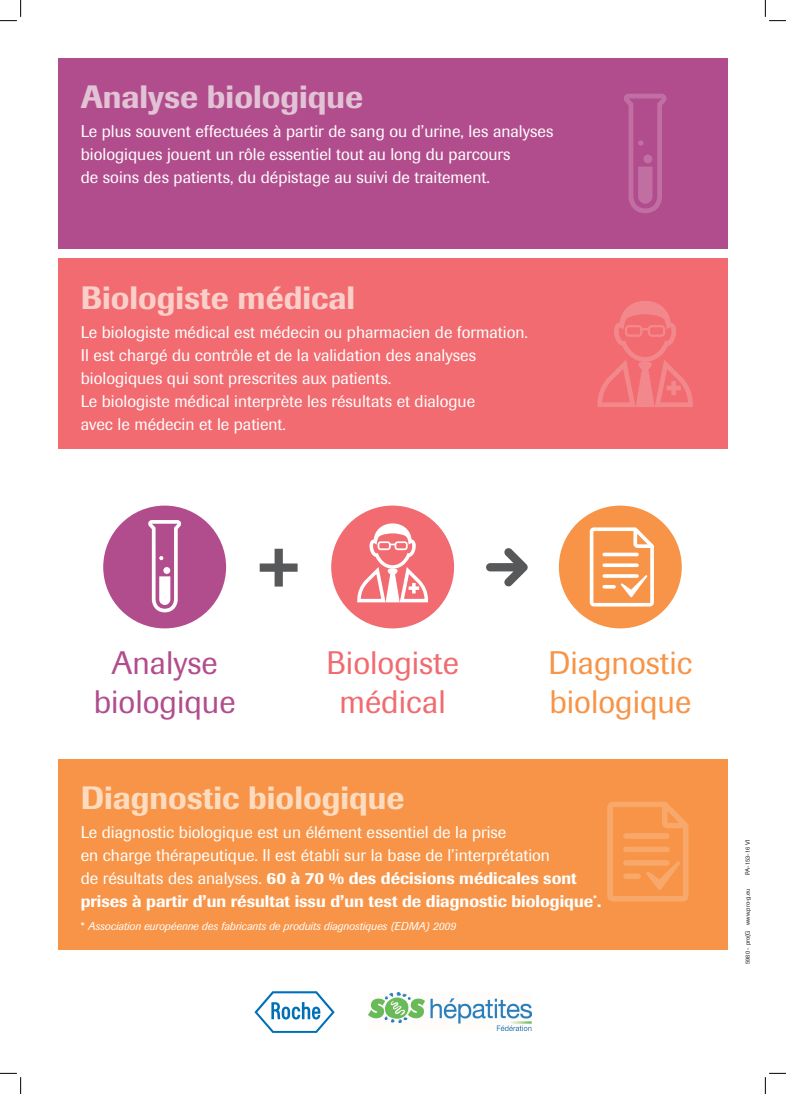
<style>
.page{position:relative;width:786px;height:1094px;background:#fff}
.page>*{position:absolute;margin:0;border:0;box-sizing:border-box;transform-origin:0 0}
.t1{font:32.25px/38.7px "Imago";color:#f79447}
.t2{font:32.25px/38.7px "Imago";color:#b24d8d;text-align:center}
.t3{font:32.25px/38.7px "Imago";color:#f16b70;text-align:center}
.t4{font:500 32px "Imago";color:#fddbbf}
.t5{font:500 32px "Imago";color:#e1c3d5}
.t6{font:500 32px "Imago";color:#fbcfc9}
.t7{font:16.81px/23px "Imago";color:#fff}
.t8{font:italic 11.25px "Imago";color:#fff}
.t9{font:6.25px "Imago";color:#231f20}
.s1{font-weight:500}
.s2{font-style:normal}
</style>
<div class="page">
<div style="left:58px;top:259px;width:669px;height:190px;background:#f16b70"></div>
<div style="left:58px;top:759px;width:669px;height:190px;background:#f79447"></div>
<div style="left:58px;top:58px;width:669px;height:191px;background:#b24d8d"></div>
<svg style="left:624px;top:94px;width:42px;height:119px"></svg>
<svg style="left:597px;top:301px;width:95px;height:106px"></svg>
<svg style="left:259px;top:549px;width:38px;height:37px"></svg>
<div style="left:103px;top:505px;width:123px;height:123px;background:#b24d8d;border-radius:50%"></div>
<svg style="left:148px;top:520px;width:33px;height:92px"></svg>
<div style="left:331px;top:505px;width:123px;height:123px;background:#f16b70;border-radius:50%"></div>
<svg style="left:357px;top:523px;width:71px;height:79px"></svg>
<div style="left:558px;top:505px;width:123px;height:123px;background:#f79447;border-radius:50%"></div>
<svg style="left:486px;top:548px;width:41px;height:38px"></svg>
<svg style="left:589px;top:527px;width:64px;height:79px"></svg>
<svg style="left:607px;top:802px;width:81px;height:99px"></svg>
<svg style="left:254px;top:991px;width:80px;height:42px"></svg>
<img style="left:368px;top:992px;width:163px;height:38px">
<svg style="left:0;top:0;width:22px;height:22px"></svg>
<svg style="left:0;top:1073px;width:22px;height:21px"></svg>
<svg style="left:764px;top:0;width:21px;height:22px"></svg>
<svg style="left:764px;top:1073px;width:21px;height:21px"></svg>
<h2 class="t5" style="left:81px;top:77px;width:284px">Analyse biologique</h2>
<p class="t7" style="left:81px;top:120px;width:474px">Le plus souvent effectuées à partir de sang ou d’urine, les analyses biologiques jouent un rôle essentiel tout au long du parcours<br>de soins des patients, du dépistage au suivi de traitement.</p>
<h2 class="t6" style="left:81px;top:278px;width:276px">Biologiste médical</h2>
<p class="t7" style="left:81px;top:320px;width:448px">Le biologiste médical est médecin ou pharmacien de formation.<br>Il est chargé du contrôle et de la validation des analyses biologiques qui sont prescrites aux patients.<br>Le biologiste médical interprète les résultats et dialogue<br>avec le médecin et le patient.</p>
<h1 class="t2" style="left:94px;top:643px;width:143px">Analyse biologique</h1>
<h1 class="t3" style="left:326px;top:643px;width:134px">Biologiste médical</h1>
<h1 class="t1" style="left:548px;top:643px;width:145px">Diagnostic biologique</h1>
<h2 class="t4" style="left:81px;top:778px;width:325px">Diagnostic biologique</h2>
<p class="t7" style="left:81px;top:821px;width:522px">Le diagnostic biologique est un élément essentiel de la prise<br>en charge thérapeutique. Il est établi sur la base de l’interprétation<br>de résultats des analyses. <span class="s1">60 à 70 % des décisions médicales sont prises à partir d’un résultat issu d’un test de diagnostic biologique</span><sup>*</sup><span class="s1">.</span></p>
<p class="t8" style="left:81px;top:919px;width:376px"><span class="s2">*</span> Association européenne des fabricants de produits diagnostiques (EDMA) 2009</p>
<p class="t9" style="left:743px;top:874px;width:38px;rotate:-90deg">PA-153-16 V1</p>
<p class="t9" style="left:743px;top:964px;width:77px;rotate:-90deg">5980 - pro(G www.pro-g.eu</p>
</div>
